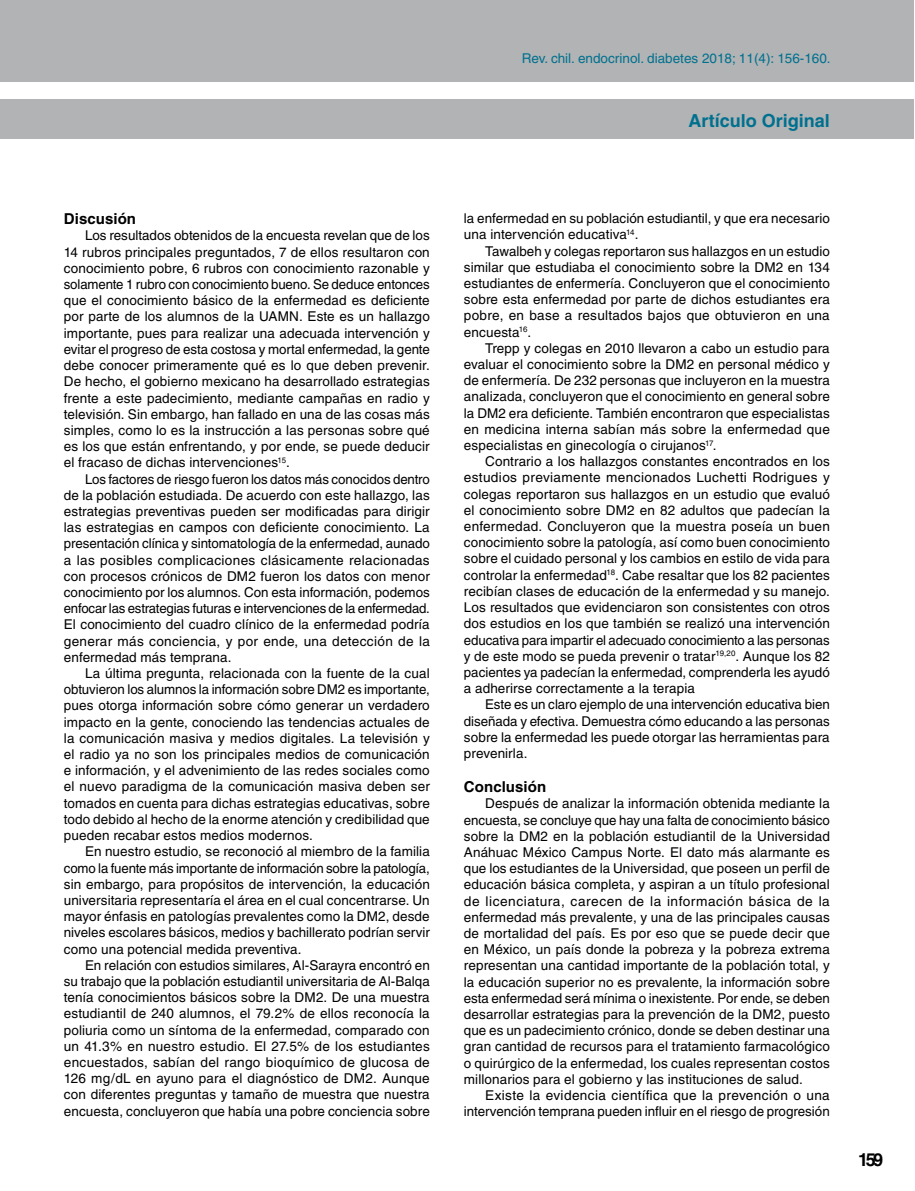
<style>
.page{position:relative;width:915px;height:1191px;background:#fff}
.page>*{position:absolute;margin:0;border:0;box-sizing:border-box;transform-origin:0 0}
.t1{font:700 18px "Helvetica";color:#00708f}
.t2{font:700 18px "Helvetica";color:#000}
.t3{font:700 15px "Helvetica";letter-spacing:.005em;color:#000}
.t4{font:13.5px/16.2px "Helvetica";letter-spacing:.01em;color:#000;text-align:justify}
.t5{font:13.5px "Helvetica";color:#00708f}
</style>
<div class="page">
<div style="left:0;top:0;width:913px;height:81px;background:#b1b3b4"></div>
<div style="left:0;top:99px;width:913px;height:40px;background:#b1b3b4"></div>
<p class="t3" style="left:64px;top:210px;width:74px">Discusión</p>
<p class="t4" style="left:64px;top:228px;width:367px;text-indent:21px">Los resultados obtenidos de la encuesta revelan que de los 14 rubros principales preguntados, 7 de ellos resultaron con conocimiento pobre, 6 rubros con conocimiento razonable y solamente 1 rubro con conocimiento bueno. Se deduce entonces que el conocimiento básico de la enfermedad es deficiente por parte de los alumnos de la UAMN. Este es un hallazgo importante, pues para realizar una adecuada intervención y evitar el progreso de esta costosa y mortal enfermedad, la gente debe conocer primeramente qué es lo que deben prevenir.<br>De hecho, el gobierno mexicano ha desarrollado estrategias frente a este padecimiento, mediante campañas en radio y televisión. Sin embargo, han fallado en una de las cosas más simples, como lo es la instrucción a las personas sobre qué es los que están enfrentando, y por ende, se puede deducir el fracaso de dichas intervenciones<sup>15</sup>.</p>
<p class="t4" style="left:64px;top:471px;width:367px;text-indent:21px">Los factores de riesgo fueron los datos más conocidos dentro de la población estudiada. De acuerdo con este hallazgo, las estrategias preventivas pueden ser modificadas para dirigir las estrategias en campos con deficiente conocimiento. La presentación clínica y sintomatología de la enfermedad, aunado a las posibles complicaciones clásicamente relacionadas con procesos crónicos de DM2 fueron los datos con menor conocimiento por los alumnos. Con esta información, podemos enfocar las estrategias futuras e intervenciones de la enfermedad.<br>El conocimiento del cuadro clínico de la enfermedad podría generar más conciencia, y por ende, una detección de la enfermedad más temprana.</p>
<p class="t4" style="left:64px;top:665px;width:367px;text-indent:21px">La última pregunta, relacionada con la fuente de la cual obtuvieron los alumnos la información sobre DM2 es importante, pues otorga información sobre cómo generar un verdadero impacto en la gente, conociendo las tendencias actuales de la comunicación masiva y medios digitales. La televisión y el radio ya no son los principales medios de comunicación e información, y el advenimiento de las redes sociales como el nuevo paradigma de la comunicación masiva deben ser tomados en cuenta para dichas estrategias educativas, sobre todo debido al hecho de la enorme atención y credibilidad que pueden recabar estos medios modernos.</p>
<p class="t4" style="left:64px;top:843px;width:367px;text-indent:21px">En nuestro estudio, se reconoció al miembro de la familia como la fuente más importante de información sobre la patología, sin embargo, para propósitos de intervención, la educación universitaria representaría el área en el cual concentrarse. Un mayor énfasis en patologías prevalentes como la DM2, desde niveles escolares básicos, medios y bachillerato podrían servir como una potencial medida preventiva.</p>
<p class="t4" style="left:64px;top:957px;width:367px;text-indent:21px">En relación con estudios similares, Al-Sarayra encontró en su trabajo que la población estudiantil universitaria de Al-Balqa tenía conocimientos básicos sobre la DM2. De una muestra estudiantil de 240 alumnos, el 79.2% de ellos reconocía la poliuria como un síntoma de la enfermedad, comparado con un 41.3% en nuestro estudio. El 27.5% de los estudiantes encuestados, sabían del rango bioquímico de glucosa de 126 mg/dL en ayuno para el diagnóstico de DM2. Aunque con diferentes preguntas y tamaño de muestra que nuestra encuesta, concluyeron que había una pobre conciencia sobre</p>
<p class="t5" style="left:521px;top:51px;width:310px">Rev. chil. endocrinol. diabetes 2018; 11(4): 156-160.</p>
<h1 class="t1" style="left:688px;top:110px;width:143px">Artículo Original</h1>
<p class="t4" style="left:463px;top:210px;width:367px">la enfermedad en su población estudiantil, y que era necesario una intervención educativa<sup>14</sup>.</p>
<p class="t4" style="left:463px;top:243px;width:367px;text-indent:21px">Tawalbeh y colegas reportaron sus hallazgos en un estudio similar que estudiaba el conocimiento sobre la DM2 en 134 estudiantes de enfermería. Concluyeron que el conocimiento sobre esta enfermedad por parte de dichos estudiantes era pobre, en base a resultados bajos que obtuvieron en una encuesta<sup>16</sup>.</p>
<p class="t4" style="left:463px;top:340px;width:367px;text-indent:21px">Trepp y colegas en 2010 llevaron a cabo un estudio para evaluar el conocimiento sobre la DM2 en personal médico y de enfermería. De 232 personas que incluyeron en la muestra analizada, concluyeron que el conocimiento en general sobre la DM2 era deficiente. También encontraron que especialistas en medicina interna sabían más sobre la enfermedad que especialistas en ginecología o cirujanos<sup>17</sup>.</p>
<p class="t4" style="left:463px;top:453px;width:367px;text-indent:21px">Contrario a los hallazgos constantes encontrados en los estudios previamente mencionados Luchetti Rodrigues y colegas reportaron sus hallazgos en un estudio que evaluó el conocimiento sobre DM2 en 82 adultos que padecían la enfermedad. Concluyeron que la muestra poseía un buen conocimiento sobre la patología, así como buen conocimiento sobre el cuidado personal y los cambios en estilo de vida para controlar la enfermedad<sup>18</sup>. Cabe resaltar que los 82 pacientes recibían clases de educación de la enfermedad y su manejo.<br>Los resultados que evidenciaron son consistentes con otros dos estudios en los que también se realizó una intervención educativa para impartir el adecuado conocimiento a las personas y de este modo se pueda prevenir o tratar<sup>19,20</sup>. Aunque los 82 pacientes ya padecían la enfermedad, comprenderla les ayudó a adherirse correctamente a la terapia</p>
<p class="t4" style="left:463px;top:696px;width:367px;text-indent:21px">Este es un claro ejemplo de una intervención educativa bien diseñada y efectiva. Demuestra cómo educando a las personas sobre la enfermedad les puede otorgar las herramientas para prevenirla.</p>
<p class="t3" style="left:463px;top:777px;width:84px">Conclusión</p>
<p class="t4" style="left:463px;top:795px;width:367px;text-indent:21px">Después de analizar la información obtenida mediante la encuesta, se concluye que hay una falta de conocimiento básico sobre la DM2 en la población estudiantil de la Universidad Anáhuac México Campus Norte. El dato más alarmante es que los estudiantes de la Universidad, que poseen un perfil de educación básica completa, y aspiran a un título profesional de licenciatura, carecen de la información básica de la enfermedad más prevalente, y una de las principales causas de mortalidad del país. Es por eso que se puede decir que en México, un país donde la pobreza y la pobreza extrema representan una cantidad importante de la población total, y la educación superior no es prevalente, la información sobre esta enfermedad será mínima o inexistente. Por ende, se deben desarrollar estrategias para la prevención de la DM2, puesto que es un padecimiento crónico, donde se deben destinar una gran cantidad de recursos para el tratamiento farmacológico o quirúrgico de la enfermedad, los cuales representan costos millonarios para el gobierno y las instituciones de salud.</p>
<p class="t4" style="left:463px;top:1087px;width:367px;text-align:right">Existe la evidencia científica que la prevención o una intervención temprana pueden influir en el riesgo de progresión</p>
<h1 class="t2" style="left:857px;top:1148px;width:27px">159</h1>
</div>
